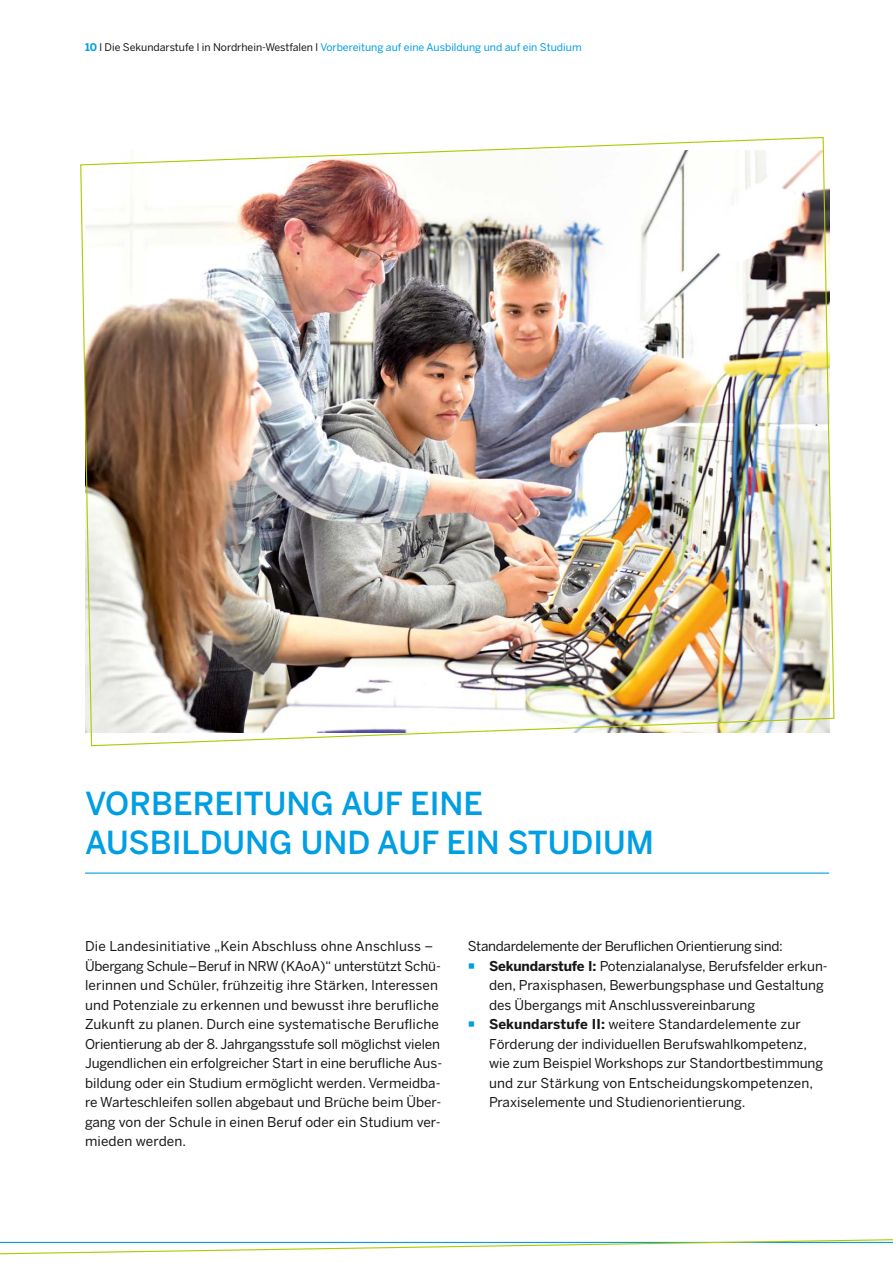
<style>
.page{position:relative;width:893px;height:1263px;background:#fff}
.page>*{position:absolute;margin:0;border:0;box-sizing:border-box;transform-origin:0 0}
.t1{font:500 31.5px/39px "Benton Sans";color:#009ee3}
.t2{font:13.5px/19.5px "Benton Sans";color:#181716}
.t3{font:13.5px "Benton Sans";letter-spacing:-.025em;color:#181716}
.t4{font:10.5px "Benton Sans";color:#009ee3}
.s1{font-weight:700}
.s2{color:#181716}
</style>
<div class="page">
<svg style="left:0;top:1239px;width:893px;height:16px"></svg>
<hr style="left:85px;top:872px;width:744px;height:2px;background:#009ee3">
<img style="left:80px;top:137px;width:755px;height:610px">
<p class="t4" style="left:85px;top:41px;width:498px"><span class="s1">10</span> <span class="s2">l Die Sekundarstufe l in Nordrhein-Westfalen l</span> Vorbereitung auf eine Ausbildung und auf ein Studium</p>
<h1 class="t1" style="left:85px;top:784px;width:570px">VORBEREITUNG AUF EINE<br>AUSBILDUNG UND AUF EIN STUDIUM</h1>
<p class="t2" style="left:85px;top:936px;width:359px">Die Landesinitiative „Kein Abschluss ohne Anschluss – Übergang Schule–Beruf in NRW (KAoA)“ unterstützt Schü&shy;lerinnen und Schüler, frühzeitig ihre Stärken, Interessen und Potenziale zu erkennen und bewusst ihre berufiche Zukunft zu planen. Durch eine systematische Berufiche Orientierung ab der 8. Jahrgangsstufe soll möglichst vielen Jugendlichen ein erfolgreicher Start in eine berufiche Aus&shy;bildung oder ein Studium ermöglicht werden. Vermeidba&shy;re Warteschleifen sollen abgebaut und Brüche beim Über&shy;gang von der Schule in einen Beruf oder ein Studium ver&shy;mieden werden.</p>
<p class="t3" style="left:468px;top:938px;width:317px">Standardelemente der Berufichen Orientierung sind:</p>
<p class="t2" style="left:489px;top:956px;width:340px"><span class="s1">Sekundarstufe I:</span> Potenzialanalyse, Berufsfelder erkun&shy;den, Praxisphasen, Bewerbungsphase und Gestaltung des Übergangs mit Anschlussvereinbarung</p>
<p class="t2" style="left:489px;top:1014px;width:336px"><span class="s1">Sekundarstufe II:</span> weitere Standardelemente zur Förderung der individuellen Berufswahlkompetenz, wie zum Beispiel Workshops zur Standortbestimmung und zur Stärkung von Entscheidungskompetenzen, Praxiselemente und Studienorientierung.</p>
</div>
